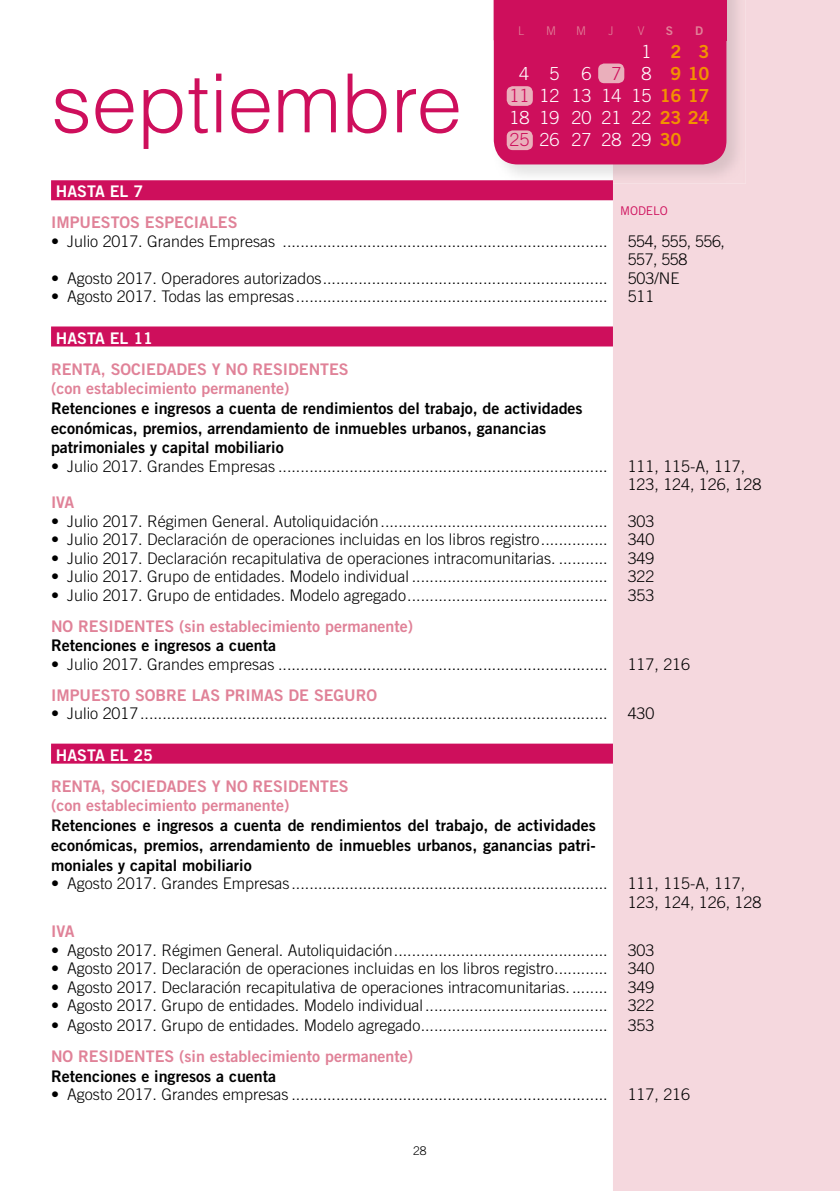
<style>
.page{position:relative;width:840px;height:1191px;background:#fff}
.page>*{position:absolute;margin:0;border:0;box-sizing:border-box;transform-origin:0 0}
.t1{font:300 81.6px "Helvetica";color:#ce0f5c}
.t2{font:300 18px/22px "Trade Gothic";letter-spacing:-.01em;color:#fff;text-align:justify}
.t3{font:18px "Trade Gothic Bold Two";color:#f39200}
.t4{font:300 16px/18.4px "Trade Gothic";color:#000}
.t5{font:16px/19.6px "Trade Gothic Bold Two";color:#000}
.t6{font:16px/19.6px "Trade Gothic Bold Two";color:#e08298}
.t7{font:16px "Trade Gothic Bold Two";color:#fff}
.t8{font:300 16px/18.4px "Trade Gothic";letter-spacing:-.02em;color:#000}
.t9{font:12px "Trade Gothic";letter-spacing:-.01em;color:#ce0f5c}
.t10{font:300 12px "Trade Gothic";color:#e08298}
.t11{font:300 12px "Trade Gothic";color:#000}
.t12{font:12px "Trade Gothic Bold Two";color:#e08298}
.s1{font-family:"Trade Gothic";font-weight:300;color:#fff}
.s2{color:#ce0f5c}
.s3{font-family:"Trade Gothic Bold Two";font-weight:400;color:#f39200}
</style>
<div class="page">
<div style="left:612px;top:0;width:227px;height:1191px;background:#f5d8de"></div>
<img style="left:505px;top:0;width:240px;height:184px">
<div style="left:493px;top:40px;width:233px;height:124px;background:#ce0f5c"></div>
<div style="left:493px;top:0;width:233px;height:40px;background:#ce0f5c"></div>
<div style="left:506px;top:130px;width:26px;height:20px;background:#eaafbb;border-radius:6px"></div>
<div style="left:506px;top:86px;width:26px;height:20px;background:#eaafbb;border-radius:6px"></div>
<div style="left:598px;top:63px;width:26px;height:20px;background:#eaafbb;border-radius:6px"></div>
<div style="left:51px;top:180px;width:561px;height:20px;background:#ce0f5c"></div>
<div style="left:51px;top:326px;width:561px;height:20px;background:#ce0f5c"></div>
<div style="left:51px;top:743px;width:561px;height:20px;background:#ce0f5c"></div>
<h1 class="t1" style="left:51px;top:52px;width:412px">septiembre</h1>
<p class="t10" style="left:518px;top:23px;width:7px">L</p>
<p class="t10" style="left:546px;top:23px;width:11px">M</p>
<p class="t10" style="left:576px;top:23px;width:11px">M</p>
<p class="t10" style="left:608px;top:23px;width:7px">J</p>
<p class="t10" style="left:637px;top:23px;width:8px">V</p>
<p class="t12" style="left:665px;top:23px;width:9px">S</p>
<p class="t12" style="left:695px;top:23px;width:10px">D</p>
<p class="t3" style="left:641px;top:41px;width:70px"><span class="s1">1</span> 2 3</p>
<p class="t2" style="left:509px;top:63px;width:201px;text-indent:10px">4 5 6 <span class="s2">7</span> 8 <span class="s3">910<br></span><span class="s2">11</span> 12 13 14 15 <span class="s3">16 17<br></span>18 19 20 21 22 <span class="s3">23 24<br></span><span class="s2">25</span> 26 27 28 29 <span class="s3">30</span></p>
<p class="t7" style="left:56px;top:182px;width:89px">HASTA EL 7</p>
<p class="t6" style="left:51px;top:212px;width:188px">IMPUESTOS ESPECIALES</p>
<p class="t4" style="left:51px;top:232px;width:557px">• Julio 2017. Grandes Empresas .........................................................................</p>
<p class="t8" style="left:627px;top:232px;width:99px">554, 555, 556,<br>557, 558</p>
<p class="t4" style="left:51px;top:269px;width:557px">• Agosto 2017. Operadores autorizados ................................................................</p>
<p class="t4" style="left:627px;top:269px;width:53px">503/NE</p>
<p class="t4" style="left:51px;top:287px;width:558px">• Agosto 2017. Todas las empresas ......................................................................</p>
<p class="t4" style="left:627px;top:287px;width:28px">511</p>
<p class="t7" style="left:56px;top:328px;width:98px">HASTA EL 11</p>
<p class="t6" style="left:51px;top:359px;width:299px">RENTA, SOCIEDADES Y NO RESIDENTES (con establecimiento permanente)</p>
<p class="t5" style="left:51px;top:398px;width:533px">Retenciones e ingresos a cuenta de rendimientos del trabajo, de actividades económicas, premios, arrendamiento de inmuebles urbanos, ganancias patrimoniales y capital mobiliario</p>
<p class="t4" style="left:51px;top:457px;width:557px">• Julio 2017. Grandes Empresas ..........................................................................</p>
<p class="t4" style="left:627px;top:457px;width:135px">111, 115-A, 117,<br>123, 124, 126, 128</p>
<p class="t6" style="left:51px;top:492px;width:25px">IVA</p>
<p class="t4" style="left:51px;top:511px;width:557px">• Julio 2017. Régimen General. Autoliquidación ...................................................</p>
<p class="t4" style="left:627px;top:511px;width:28px">303</p>
<p class="t4" style="left:51px;top:530px;width:557px">• Julio 2017. Declaración de operaciones incluidas en los libros registro ...............</p>
<p class="t4" style="left:627px;top:530px;width:28px">340</p>
<p class="t4" style="left:51px;top:548px;width:557px">• Julio 2017. Declaración recapitulativa de operaciones intracomunitarias. ...........</p>
<p class="t4" style="left:627px;top:548px;width:28px">349</p>
<p class="t4" style="left:51px;top:567px;width:557px">• Julio 2017. Grupo de entidades. Modelo individual ............................................</p>
<p class="t4" style="left:627px;top:567px;width:28px">322</p>
<p class="t4" style="left:51px;top:585px;width:557px">• Julio 2017. Grupo de entidades. Modelo agregado .............................................</p>
<p class="t4" style="left:627px;top:585px;width:28px">353</p>
<p class="t6" style="left:51px;top:616px;width:363px">NO RESIDENTES (sin establecimiento permanente)</p>
<p class="t5" style="left:51px;top:635px;width:226px">Retenciones e ingresos a cuenta</p>
<p class="t4" style="left:51px;top:655px;width:557px">• Julio 2017. Grandes empresas ..........................................................................</p>
<p class="t4" style="left:627px;top:655px;width:64px">117, 216</p>
<p class="t6" style="left:51px;top:685px;width:327px">IMPUESTO SOBRE LAS PRIMAS DE SEGURO</p>
<p class="t4" style="left:51px;top:704px;width:557px">• Julio 2017 .........................................................................................................</p>
<p class="t4" style="left:627px;top:704px;width:28px">430</p>
<p class="t7" style="left:56px;top:745px;width:98px">HASTA EL 25</p>
<p class="t6" style="left:51px;top:776px;width:299px">RENTA, SOCIEDADES Y NO RESIDENTES (con establecimiento permanente)</p>
<p class="t5" style="left:51px;top:815px;width:546px;text-align:justify">Retenciones e ingresos a cuenta de rendimientos del trabajo, de actividades económicas, premios, arrendamiento de inmuebles urbanos, ganancias patri&shy;moniales y capital mobiliario</p>
<p class="t4" style="left:51px;top:874px;width:557px">• Agosto 2017. Grandes Empresas .......................................................................</p>
<p class="t4" style="left:627px;top:874px;width:135px">111, 115-A, 117,<br>123, 124, 126, 128</p>
<p class="t6" style="left:51px;top:921px;width:25px">IVA</p>
<p class="t4" style="left:51px;top:940px;width:557px">• Agosto 2017. Régimen General. Autoliquidación ................................................</p>
<p class="t4" style="left:627px;top:940px;width:28px">303</p>
<p class="t4" style="left:51px;top:959px;width:558px">• Agosto 2017. Declaración de operaciones incluidas en los libros registro ............</p>
<p class="t4" style="left:627px;top:959px;width:28px">340</p>
<p class="t4" style="left:51px;top:977px;width:557px">• Agosto 2017. Declaración recapitulativa de operaciones intracomunitarias. ........</p>
<p class="t4" style="left:627px;top:977px;width:28px">349</p>
<p class="t4" style="left:51px;top:996px;width:557px">• Agosto 2017. Grupo de entidades. Modelo individual .........................................</p>
<p class="t4" style="left:627px;top:996px;width:28px">322</p>
<p class="t4" style="left:51px;top:1016px;width:557px">• Agosto 2017. Grupo de entidades. Modelo agregado ..........................................</p>
<p class="t4" style="left:627px;top:1016px;width:28px">353</p>
<p class="t6" style="left:51px;top:1046px;width:363px">NO RESIDENTES (sin establecimiento permanente)</p>
<p class="t5" style="left:51px;top:1066px;width:226px">Retenciones e ingresos a cuenta</p>
<p class="t4" style="left:51px;top:1085px;width:557px">• Agosto 2017. Grandes empresas .......................................................................</p>
<p class="t4" style="left:627px;top:1085px;width:64px">117, 216</p>
<p class="t9" style="left:620px;top:203px;width:49px">MODELO</p>
<p class="t11" style="left:413px;top:1143px;width:15px">28</p>
</div>
